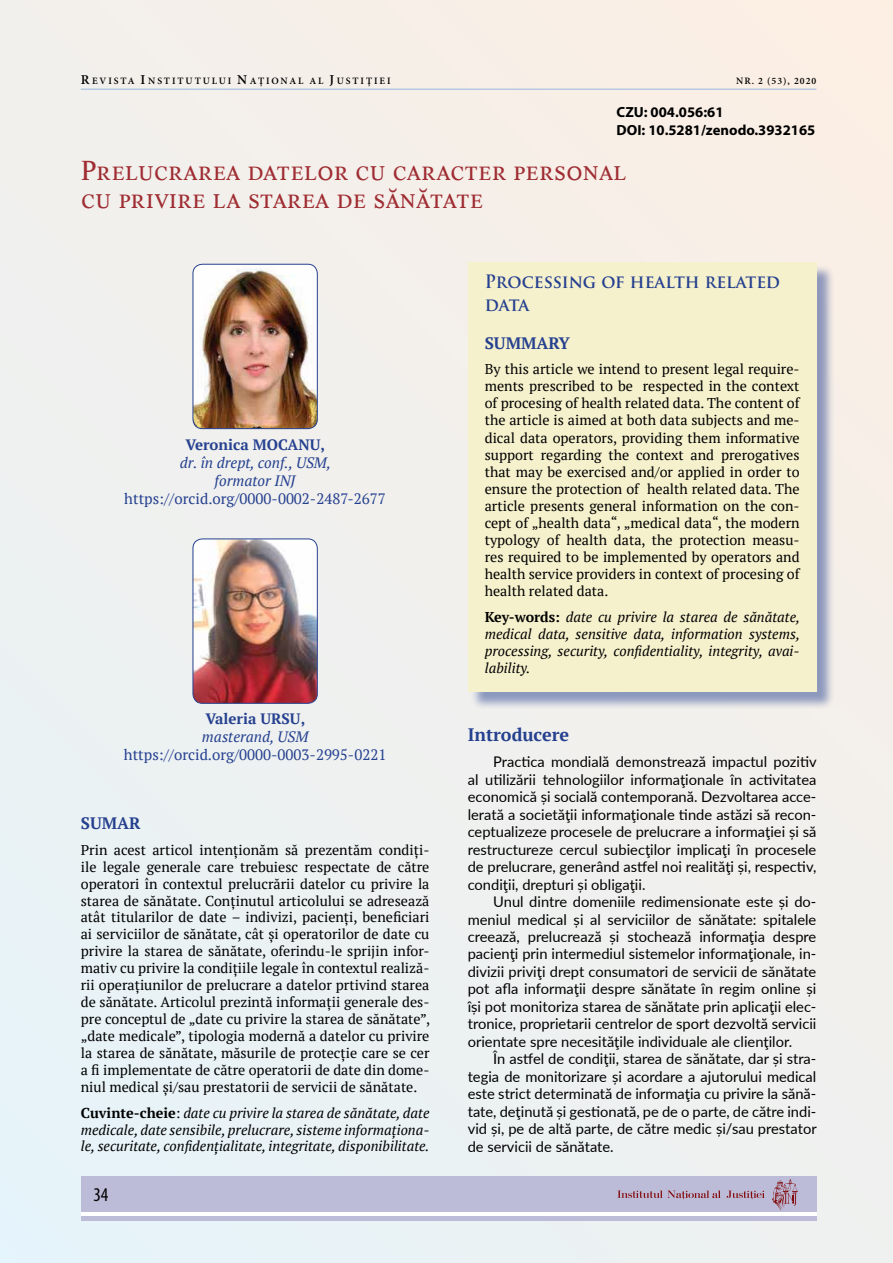
<style>
.page{position:relative;width:893px;height:1263px;background:#eff0ef}
.page>*{position:absolute;margin:0;border:0;box-sizing:border-box;transform-origin:0 0}
.t1{font:28.5px/28.5px "Lyon Caps";color:#9f2d33}
.t2{font:condensed 19.5px "Myriad Pro";color:#000}
.t3{font:700 18px/22.4px "Trajan Pro";color:#25408f;scale:.95 1}
.t4{font:700 18px "PT Serif";color:#25408f}
.t5{font:700 16.5px "PT Serif";color:#25408f}
.t6{font:15px "PT Serif";color:#25408f}
.t7{font:italic 15px/18px "PT Serif";color:#25408f;text-align:center}
.t8{font:700 15px "PT Serif";color:#25408f}
.t9{font:14.7px/17.5px "Lato";color:#000;text-align:justify}
.t10{font:700 14.7px/17.7px "Myriad Pro";color:#000}
.t11{font:14.25px/17px "PT Serif";color:#000;text-align:justify}
.t12{font:italic 14.25px/17.1px "PT Serif";color:#000;text-align:justify}
.t13{font:600 9.75px "Minion Pro";letter-spacing:.195em;color:#000}
.s1{font-size:13.5px}
.s2{font-weight:700;font-style:normal}
.s3{font-style:normal}
</style>
<div class="page">
<hr style="left:81px;top:89px;width:735px;height:1px;background:#95b6df">
<div style="left:81px;top:1176px;width:735px;height:45px;background:#bcbcd8"></div>
<hr style="left:81px;top:1213px;width:735px;height:3px;background:#fff">
<svg style="left:617px;top:1190px;width:104px;height:9px"></svg>
<svg style="left:727px;top:1190px;width:38px;height:9px"></svg>
<svg style="left:772px;top:1179px;width:26px;height:31px"></svg>
<div style="left:470px;top:264px;width:366px;height:446px;background:#25408f;opacity:.5"></div>
<div style="left:468px;top:262px;width:349px;height:430px;background:#f6f1cd"></div>
<img style="left:193px;top:264px;width:123px;height:165px">
<div style="left:193px;top:264px;width:125px;height:165px;border:1px solid #25408f;border-radius:9px"></div>
<img style="left:193px;top:540px;width:123px;height:163px">
<div style="left:193px;top:538px;width:125px;height:166px;border:1px solid #25408f;border-radius:9px"></div>
<p class="t13" style="left:81px;top:74px;width:311px"><span class="s1">R</span>EVISTA <span class="s1">I</span>NSTITUTULUI <span class="s1">N</span>AŢIONAL AL <span class="s1">J</span>USTIŢIEI</p>
<p class="t13" style="left:736px;top:74px;width:82px">NR. 2 (53), 2020</p>
<p class="t10" style="left:617px;top:103px;width:200px">CZU: 004.056:61<br>DOI: 10.5281/zenodo.3932165</p>
<h1 class="t1" style="left:81px;top:156px;width:547px">Prelucrarea datelor cu caracter personal cu privire la starea de sănătate</h1>
<p class="t8" style="left:186px;top:434px;width:141px">Veronica MOCANU,</p>
<p class="t7" style="left:180px;top:453px;width:153px">dr. în drept, conf., USM, formator INJ</p>
<p class="t6" style="left:124px;top:489px;width:263px">https://orcid.org/0000-0002-2487-2677</p>
<p class="t8" style="left:205px;top:709px;width:101px">Valeria URSU,</p>
<p class="t7" style="left:202px;top:728px;width:108px">masterand, USM</p>
<p class="t6" style="left:124px;top:745px;width:264px">https://orcid.org/0000-0003-2995-0221</p>
<p class="t5" style="left:81px;top:812px;width:61px">SUMAR</p>
<p class="t11" style="left:81px;top:841px;width:351px">Prin acest articol intenţionăm să prezentăm condiţi&shy;ile legale generale care trebuiesc respectate de către operatori în contextul prelucrării datelor cu privire la starea de sănătate. Conţinutul articolului se adresează atât titularilor de date – indivizi, pacienţi, beneficiari ai serviciilor de sănătate, cât și operatorilor de date cu privire la starea de sănătate, oferindu-le sprijin infor&shy;mativ cu privire la condiţiile legale în contextul realiză&shy;rii operaţiunilor de prelucrare a datelor prtivind starea de sănătate. Articolul prezintă informaţii generale des&shy;pre conceptul de „date cu privire la starea de sănătate”, „date medicale”, tipologia modernă a datelor cu privire la starea de sănătate, măsurile de protecţie care se cer a fi implementate de către operatorii de date din dome&shy;niul medical și/sau prestatorii de servicii de sănătate.</p>
<p class="t12" style="left:81px;top:1104px;width:350px"><span class="s2">Cuvinte-cheie</span><span class="s3">:</span> date cu privire la starea de sănătate, date medicale, date sensibile, prelucrare, sisteme informaţiona&shy;le, securitate, confidenţialitate, integritate, disponibilitate.</p>
<h2 class="t2" style="left:93px;top:1183px;width:17px">34</h2>
<p class="t3" style="left:485px;top:271px;width:312px">Processing of health related data</p>
<p class="t5" style="left:485px;top:332px;width:87px">SUMMARY</p>
<p class="t11" style="left:485px;top:360px;width:316px">By this article we intend to present legal require&shy;ments prescribed to be respected in the context of procesing of health related data. The content of the article is aimed at both data subjects and me&shy;dical data operators, providing them informative support regarding the context and prerogatives that may be exercised and/or applied in order to ensure the protection of health related data. The article presents general information on the con&shy;cept of „health data“, „medical data“, the modern typology of health data, the protection measu&shy;res required to be implemented by operators and health service providers in context of procesing of health related data.</p>
<p class="t12" style="left:485px;top:608px;width:317px"><span class="s2">Key-words:</span> date cu privire la starea de sănătate, medical data, sensitive data, information systems, processing, security, confidentiality, integrity, avai&shy;lability.</p>
<p class="t4" style="left:468px;top:723px;width:103px">Introducere</p>
<p class="t9" style="left:468px;top:752px;width:350px;text-indent:26px">Practica mondială demonstrează impactul pozitiv al utilizării tehnologiilor informaţionale în activitatea economică și socială contemporană. Dezvoltarea acce&shy;lerată a societăţii informaţionale tinde astăzi să recon&shy;ceptualizeze procesele de prelucrare a informaţiei și să restructureze cercul subiecţilor implicaţi în procesele de prelucrare, generând astfel noi realităţi și, respectiv, condiţii, drepturi și obligaţii.</p>
<p class="t9" style="left:468px;top:892px;width:350px;text-indent:26px">Unul dintre domeniile redimensionate este și do&shy;meniul medical și al serviciilor de sănătate: spitalele creează, prelucrează și stochează informaţia despre pacienţi prin intermediul sistemelor informaţionale, in&shy;divizii priviţi drept consumatori de servicii de sănătate pot afla informaţii despre sănătate în regim online și își pot monitoriza starea de sănătate prin aplicaţii elec&shy;tronice, proprietarii centrelor de sport dezvoltă servicii orientate spre necesităţile individuale ale clienţilor.</p>
<p class="t9" style="left:468px;top:1050px;width:350px;text-indent:26px">În astfel de condiţii, starea de sănătate, dar și stra&shy;tegia de monitorizare și acordare a ajutorului medical este strict determinată de informaţia cu privire la sănă&shy;tate, deţinută și gestionată, pe de o parte, de către indi&shy;vid și, pe de altă parte, de către medic și/sau prestator de servicii de sănătate.</p>
</div>
